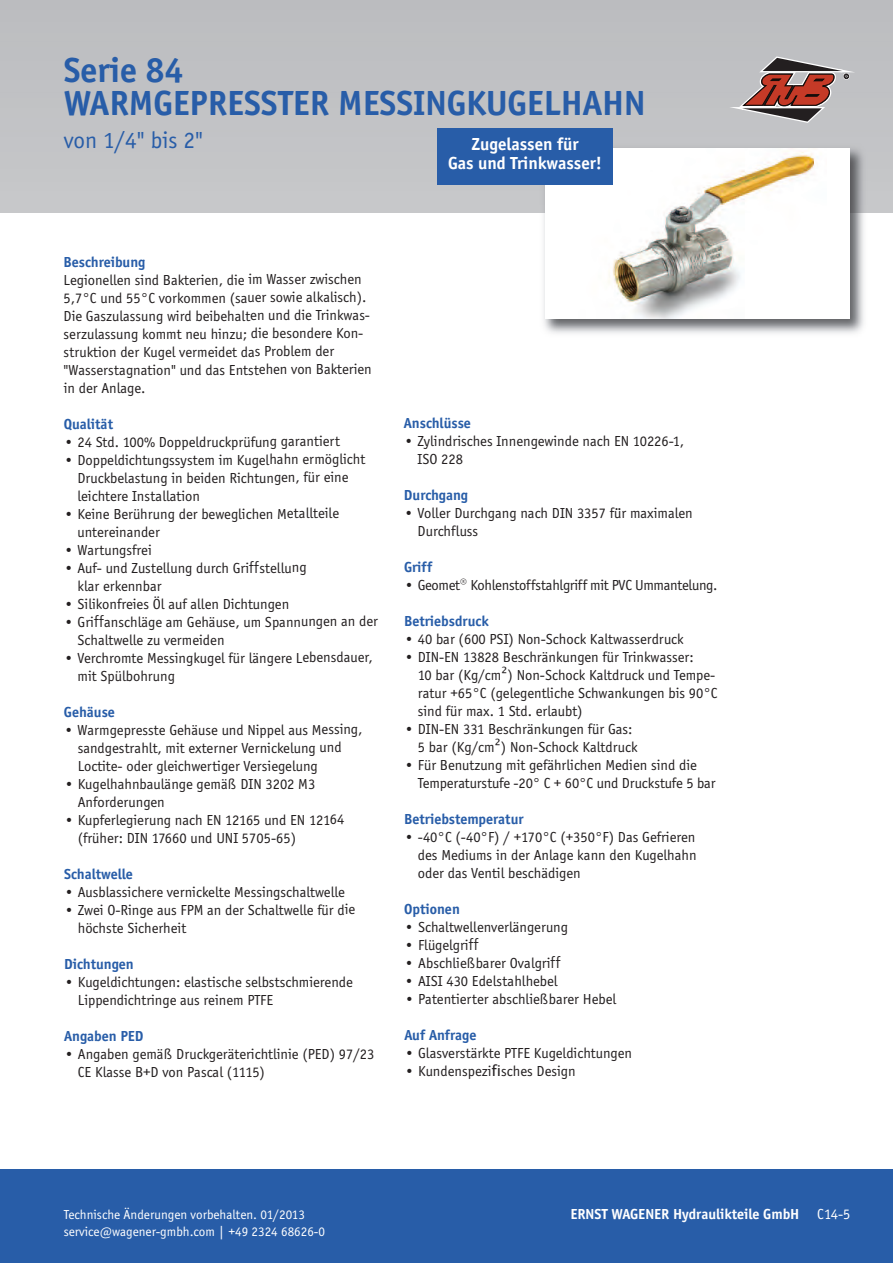
<style>
.page{position:relative;width:893px;height:1263px;background:#fff}
.page>*{position:absolute;margin:0;border:0;box-sizing:border-box;transform-origin:0 0}
.t1{font:700 36px/33px "Officina Sans";color:#285da8}
.t2{font:24px "Officina Sans";color:#285da8}
.t3{font:700 18px/19.5px "Officina Sans";color:#fff;text-align:center}
.t4{font:15px/18px "Officina Sans";color:#231f20}
.t5{font:700 15px "Officina Sans";color:#285da8}
.t6{font:15px "Officina Sans";letter-spacing:-.02em;color:#231f20}
.t7{font:700 15px "Officina Sans";color:#fff}
.t8{font:13.5px "Officina Sans";color:#fff}
.s1{font-family:"Apple Gothic"}
.s2{font-family:"Calibri";font-weight:700}
.s3{font-family:"Lucida Grande"}
.s4{font-weight:400}
</style>
<div class="page">
<div style="left:0;top:1169px;width:893px;height:94px;background:#285da8"></div>
<div style="left:0;top:0;width:893px;height:213px;background:#c0c1c4"></div>
<img style="left:539px;top:142px;width:331px;height:192px">
<div style="left:545px;top:149px;width:305px;height:170px;background:#fff"></div>
<img style="left:608px;top:151px;width:207px;height:168px">
<div style="left:437px;top:129px;width:176px;height:56px;background:#285da8"></div>
<svg style="left:729px;top:56px;width:126px;height:67px;background:#a78c8a"></svg>
<h1 class="t1" style="left:64px;top:53px;width:583px">Serie 84<br>WARMGEPRESSTER MESSINGKUGELHAHN</h1>
<h2 class="t2" style="left:64px;top:126px;width:141px">von 1/4" bis 2"</h2>
<p class="t3" style="left:448px;top:134px;width:156px">Zugelassen für<br>Gas und Trinkwasser!</p>
<p class="t5" style="left:64px;top:253px;width:83px">Beschreibung</p>
<p class="t4" style="left:64px;top:270px;width:310px">Legionellen sind Bakterien, die im Wasser zwischen 5,7°C und 55°C vorkommen (sauer sowie alkalisch).<br>Die Gaszulassung wird beibehalten und die Trinkwas&shy;serzulassung kommt neu hinzu; die besondere Kon&shy;struktion der Kugel vermeidet das Problem der "Wasserstagnation" und das Entstehen von Bakterien in der Anlage.</p>
<p class="t5" style="left:64px;top:415px;width:51px">Qualität</p>
<p class="t4" style="left:64px;top:432px;width:278px">• 24 Std. 100% Doppeldruckprüfung garantiert</p>
<p class="t4" style="left:77px;top:450px;width:289px;text-indent:-14px">• Doppeldichtungssystem im Kugelhahn ermöglicht<br>Druckbelastung in beiden Richtungen, für eine leichtere Installation</p>
<p class="t4" style="left:77px;top:504px;width:263px;text-indent:-14px">• Keine Berührung der beweglichen Metallteile untereinander</p>
<p class="t4" style="left:64px;top:540px;width:89px">• Wartungsfrei</p>
<p class="t4" style="left:78px;top:558px;width:231px;text-indent:-14px">• Auf- und Zustellung durch Gri<span class="s1">ff</span>stellung klar erkennbar</p>
<p class="t4" style="left:64px;top:594px;width:227px">• Silikonfreies Öl auf allen Dichtungen</p>
<p class="t4" style="left:78px;top:612px;width:302px;text-indent:-14px">• Gri<span class="s1">ff</span>anschläge am Gehäuse, um Spannungen an der<br>Schaltwelle zu vermeiden</p>
<p class="t4" style="left:78px;top:648px;width:297px;text-indent:-14px">• Verchromte Messingkugel für längere Lebensdauer, mit Spülbohrung</p>
<p class="t5" style="left:64px;top:703px;width:53px">Gehäuse</p>
<p class="t4" style="left:78px;top:720px;width:286px;text-indent:-14px">• Warmgepresste Gehäuse und Nippel aus Messing, sandgestrahlt, mit externer Vernickelung und<br>Loctite- oder gleichwertiger Versiegelung</p>
<p class="t4" style="left:78px;top:774px;width:239px;text-indent:-14px">• Kugelhahnbaulänge gemäß DIN 3202 M3<br>Anforderungen</p>
<p class="t4" style="left:78px;top:810px;width:268px;text-indent:-14px">• Kupferlegierung nach EN 12165 und EN 12164 (früher: DIN 17660 und UNI 5705-65)</p>
<p class="t5" style="left:64px;top:865px;width:70px">Schaltwelle</p>
<p class="t4" style="left:64px;top:882px;width:282px">• Ausblassichere vernickelte Messingschaltwelle</p>
<p class="t4" style="left:78px;top:900px;width:279px;text-indent:-14px">• Zwei O-Ringe aus FPM an der Schaltwelle für die höchste Sicherheit</p>
<p class="t5" style="left:64px;top:955px;width:71px">Dichtungen</p>
<p class="t4" style="left:78px;top:972px;width:277px;text-indent:-14px">• Kugeldichtungen: elastische selbstschmierende<br>Lippendichtringe aus reinem PTFE</p>
<p class="t5" style="left:64px;top:1027px;width:81px">Angaben PED</p>
<p class="t4" style="left:78px;top:1044px;width:298px;text-indent:-14px">• Angaben gemäß Druckgeräterichtlinie (PED) 97/23<br>CE Klasse B+D von Pascal (1115)</p>
<p class="t5" style="left:404px;top:414px;width:69px">Anschlüsse</p>
<p class="t4" style="left:418px;top:432px;width:268px;text-indent:-14px">• Zylindrisches Innengewinde nach EN 10226-1,<br>ISO 228</p>
<p class="t5" style="left:404px;top:486px;width:66px">Durchgang</p>
<p class="t4" style="left:418px;top:504px;width:277px;text-indent:-14px">• Voller Durchgang nach DIN 3357 fu<span class="s2">̈</span>r maximalen<br>Durchfluss</p>
<p class="t5" style="left:404px;top:558px;width:30px">Griff</p>
<p class="t6" style="left:404px;top:576px;width:315px">• Geomet® Kohlenstoffstahlgriff mit PVC Ummantelung.</p>
<p class="t5" style="left:404px;top:612px;width:86px">Betriebsdruck</p>
<p class="t4" style="left:404px;top:630px;width:281px">• 40 bar (600 PSI) Non-Schock Kaltwasserdruck</p>
<p class="t4" style="left:418px;top:648px;width:301px;text-indent:-14px">• DIN-EN 13828 Beschränkungen für Trinkwasser:<br>10 bar (Kg/cm<span class="s3">²</span>) Non-Schock Kaltdruck und Tempe&shy;ratur +65°C (gelegentliche Schwankungen bis 90°C sind für max. 1 Std. erlaubt)</p>
<p class="t4" style="left:418px;top:720px;width:221px;text-indent:-14px">• DIN-EN 331 Beschränkungen für Gas:<br>5 bar (Kg/cm<span class="s3">²</span>) Non-Schock Kaltdruck</p>
<p class="t4" style="left:418px;top:756px;width:299px;text-indent:-14px">• Für Benutzung mit gefährlichen Medien sind die<br>Temperaturstufe -20° C + 60°C und Druckstufe 5 bar</p>
<p class="t5" style="left:404px;top:810px;width:121px">Betriebstemperatur</p>
<p class="t4" style="left:418px;top:828px;width:280px;text-align:justify;text-indent:-14px">• -40°C (-40°F) / +170°C (+350°F) Das Gefrieren des Mediums in der Anlage kann den Kugelhahn oder das Ventil beschädigen</p>
<p class="t5" style="left:404px;top:900px;width:57px">Optionen</p>
<p class="t4" style="left:404px;top:918px;width:165px">• Schaltwellenverlängerung</p>
<p class="t4" style="left:404px;top:936px;width:76px">• Flügelgri<span class="s1">ff</span></p>
<p class="t4" style="left:404px;top:954px;width:158px">• Abschließbarer Ovalgri<span class="s1">ff</span></p>
<p class="t4" style="left:404px;top:972px;width:155px">• AISI 430 Edelstahlhebel</p>
<p class="t4" style="left:404px;top:990px;width:213px">• Patentierter abschließbarer Hebel</p>
<p class="t5" style="left:404px;top:1026px;width:73px">Auf Anfrage</p>
<p class="t4" style="left:404px;top:1044px;width:229px">• Glasverstärkte PTFE Kugeldichtungen</p>
<p class="t4" style="left:404px;top:1062px;width:173px">• Kundenspezi<span class="s3">fi</span>sches Design</p>
<p class="t8" style="left:64px;top:1206px;width:243px">Technische Änderungen vorbehalten. 01/2013</p>
<p class="t7" style="left:570px;top:1205px;width:282px">ERNST WAGENER Hydraulikteile GmbH <span class="s4">C14-5</span></p>
<p class="t8" style="left:64px;top:1223px;width:263px">service@wagener-gmbh.com | +49 2324 68626-0</p>
</div>
